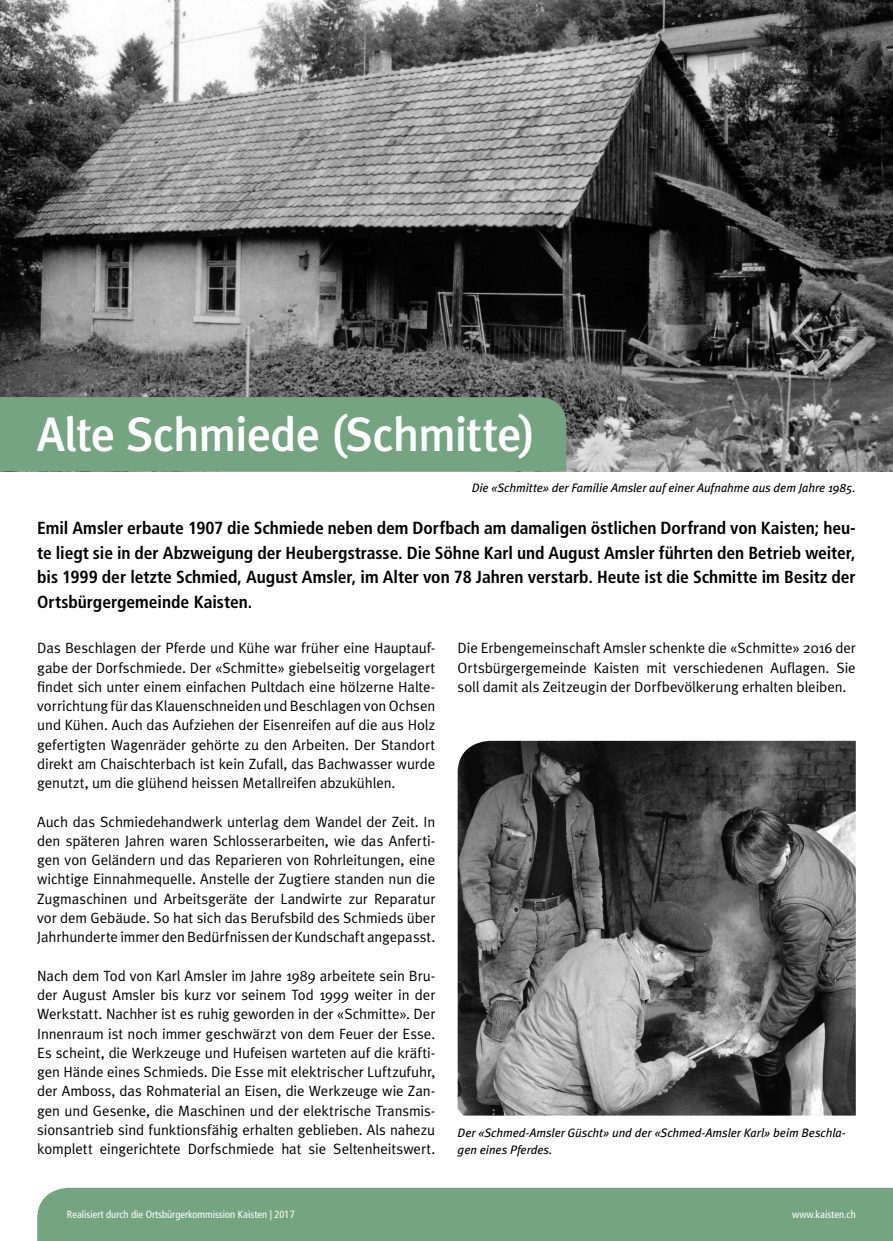
<style>
.page{position:relative;width:893px;height:1241px;background:#fff}
.page>*{position:absolute;margin:0;border:0;box-sizing:border-box;transform-origin:0 0}
.Titel{font:500 48.12px "Meta Plus";letter-spacing:-.02em;color:#fff}
.Lead{font:700 condensed 17.5px/24.5px "Frutiger LT Std";letter-spacing:-.005em;color:#000;text-align:justify}
.Grundtext{font:14.88px/19.2px "Meta Plus Normal";letter-spacing:-.01em;color:#000;text-align:justify}
.Legende_unten{font:italic 12.25px/17.5px "Meta Plus";letter-spacing:-.005em;color:#000}
.Legende_oben{font:italic 12.25px "Meta Plus";letter-spacing:-.005em;color:#000}
.t1{font:condensed 10.5px "Frutiger LT Std";color:#fff}
</style>
<div class="page">
<img style="left:0;top:0;width:893px;height:471px">
<div style="left:0;top:397px;width:566px;height:74px;background:#74a580"></div>
<div style="left:37px;top:1187px;width:856px;height:53px;background:#74a580"></div>
<img style="left:458px;top:740px;width:398px;height:375px">
<p class="Titel" style="left:37px;top:406px;width:499px">Alte Schmiede (Schmitte)</p>
<p class="Legende_oben" style="left:472px;top:480px;width:386px">Die «Schmitte» der Familie Amsler auf einer Aufnahme aus dem Jahre 1985.</p>
<p class="Lead" style="left:37px;top:516px;width:820px">Emil Amsler erbaute 1907 die Schmiede neben dem Dorfbach am damaligen östlichen Dorfrand von Kaisten; heu&shy;te liegt sie in der Abzweigung der Heubergstrasse. Die Söhne Karl und August Amsler führten den Betrieb weiter, bis 1999 der letzte Schmied, August Amsler, im Alter von 78 Jahren verstarb. Heute ist die Schmitte im Besitz der Ortsbürgergemeinde Kaisten.</p>
<p class="Grundtext" style="left:37px;top:638px;width:400px">Das Beschlagen der Pferde und Kühe war früher eine Hauptauf&shy;gabe der Dorfschmiede. Der «Schmitte» giebelseitig vorgelagert findet sich unter einem einfachen Pultdach eine hölzerne Halte&shy;vorrichtung für das Klauenschneiden und Beschlagen von Ochsen und Kühen. Auch das Aufziehen der Eisenreifen auf die aus Holz gefertigten Wagenräder gehörte zu den Arbeiten. Der Standort direkt am Chaischterbach ist kein Zufall, das Bachwasser wurde genutzt, um die glühend heissen Metallreifen abzukühlen.</p>
<p class="Grundtext" style="left:37px;top:811px;width:400px">Auch das Schmiedehandwerk unterlag dem Wandel der Zeit. In den späteren Jahren waren Schlosserarbeiten, wie das Anferti&shy;gen von Geländern und das Reparieren von Rohrleitungen, eine wichtige Einnahmequelle. Anstelle der Zugtiere standen nun die Zugmaschinen und Arbeitsgeräte der Landwirte zur Reparatur vor dem Gebäude. So hat sich das Berufsbild des Schmieds über Jahrhunderte immer den Bedürfnissen der Kundschaft angepasst.</p>
<p class="Grundtext" style="left:37px;top:965px;width:400px">Nach dem Tod von Karl Amsler im Jahre 1989 arbeitete sein Bru&shy;der August Amsler bis kurz vor seinem Tod 1999 weiter in der Werkstatt. Nachher ist es ruhig geworden in der «Schmitte». Der Innenraum ist noch immer geschwärzt von dem Feuer der Esse.<br>Es scheint, die Werkzeuge und Hufeisen warteten auf die kräfti&shy;gen Hände eines Schmieds. Die Esse mit elektrischer Luftzufuhr, der Amboss, das Rohmaterial an Eisen, die Werkzeuge wie Zan&shy;gen und Gesenke, die Maschinen und der elektrische Transmis&shy;sionsantrieb sind funktionsfähig erhalten geblieben. Als nahezu komplett eingerichtete Dorfschmiede hat sie Seltenheitswert.</p>
<p class="Grundtext" style="left:458px;top:638px;width:400px">Die Erbengemeinschaft Amsler schenkte die «Schmitte» 2016 der Ortsbürgergemeinde Kaisten mit verschiedenen Auflagen. Sie soll damit als Zeitzeugin der Dorfbevölkerung erhalten bleiben.</p>
<p class="Legende_unten" style="left:458px;top:1123px;width:389px">Der «Schmed-Amsler Güscht» und der «Schmed-Amsler Karl» beim Beschla&shy;gen eines Pferdes.</p>
<p class="t1" style="left:67px;top:1208px;width:229px">Realisiert durch die Ortsbürgerkommission Kaisten | 2017</p>
<p class="t1" style="left:792px;top:1208px;width:65px">www.kaisten.ch</p>
</div>
